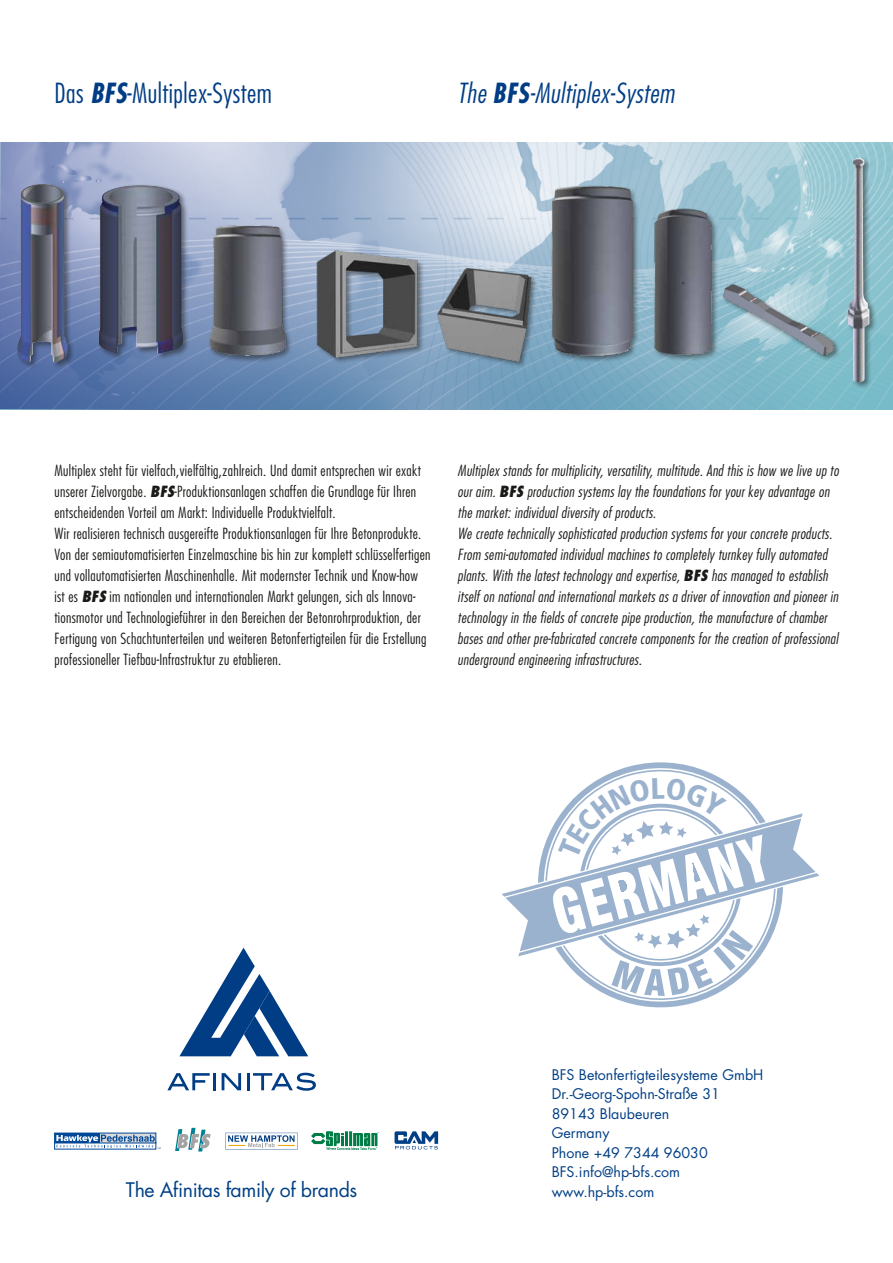
<style>
.page{position:relative;width:893px;height:1263px;background:#fff}
.page>*{position:absolute;margin:0;border:0;box-sizing:border-box;transform-origin:0 0}
.t1{font:300 condensed 27px "Futura";letter-spacing:.02em;color:#003d84}
.t2{font:italic 300 condensed 27px "Futura";letter-spacing:.02em;color:#003d84}
.t3{font:19.5px "Futura";letter-spacing:-.02em;color:#003f85}
.t4{font:300 condensed 15px/21px "Futura";letter-spacing:.02em;color:#1a1a18}
.t5{font:italic 300 condensed 15px/21px "Futura";letter-spacing:.02em;color:#1a1a18}
.t6{font:14.25px/19.5px "Futura";color:#003f85}
.s1{font-weight:700;font-style:italic}
.s2{font-weight:700}
.s3{font-weight:800;font-style:italic}
.s4{font-weight:800}
</style>
<div class="page">
<img style="left:0;top:142px;width:893px;height:267px">
<div style="left:97px;top:184px;width:93px;height:177px;background:#1a1a18;opacity:.5"></div>
<img style="left:99px;top:185px;width:84px;height:168px">
<div style="left:16px;top:182px;width:59px;height:188px;background:#1a1a18;opacity:.5"></div>
<img style="left:18px;top:184px;width:50px;height:178px">
<div style="left:550px;top:185px;width:90px;height:178px;background:#1a1a18;opacity:.5"></div>
<img style="left:547px;top:182px;width:91px;height:181px">
<img style="left:200px;top:212px;width:97px;height:156px">
<div style="left:653px;top:208px;width:65px;height:154px;background:#1a1a18;opacity:.5"></div>
<img style="left:651px;top:205px;width:66px;height:151px">
<div style="left:316px;top:250px;width:109px;height:114px;background:#1a1a18;opacity:.5"></div>
<img style="left:313px;top:250px;width:108px;height:108px">
<div style="left:437px;top:267px;width:101px;height:101px;background:#1a1a18;opacity:.5"></div>
<img style="left:436px;top:266px;width:96px;height:97px">
<div style="left:846px;top:156px;width:31px;height:234px;background:#1a1a18;opacity:.5"></div>
<img style="left:848px;top:158px;width:21px;height:224px">
<img style="left:717px;top:272px;width:122px;height:92px">
<svg style="left:631px;top:762px;width:58px;height:246px"></svg>
<svg style="left:601px;top:766px;width:119px;height:238px"></svg>
<svg style="left:167px;top:1073px;width:43px;height:17px"></svg>
<hr style="left:213px;top:1073px;width:3px;height:17px;background:#003d84">
<svg style="left:222px;top:1073px;width:19px;height:17px"></svg>
<hr style="left:247px;top:1073px;width:3px;height:17px;background:#003d84">
<svg style="left:253px;top:1073px;width:63px;height:18px"></svg>
<svg style="left:179px;top:948px;width:129px;height:108px"></svg>
<div style="left:54px;top:1142px;width:102px;height:7px;border:1px solid #004896"></div>
<div style="left:54px;top:1133px;width:102px;height:10px;border:1px solid #004896"></div>
<div style="left:55px;top:1133px;width:45px;height:10px;background:#004896"></div>
<svg style="left:56px;top:1134px;width:105px;height:15px"></svg>
<svg style="left:225px;top:1133px;width:73px;height:16px"></svg>
<svg style="left:175px;top:1128px;width:36px;height:23px"></svg>
<svg style="left:311px;top:1131px;width:68px;height:19px"></svg>
<svg style="left:395px;top:1131px;width:43px;height:18px"></svg>
<svg style="left:502px;top:778px;width:317px;height:218px"></svg>
<h1 class="t1" style="left:54px;top:76px;width:219px">Das <span class="s1">BFS</span>-Multiplex-System</h1>
<h1 class="t2" style="left:458px;top:76px;width:218px">The <span class="s2">BFS</span>-Multiplex-System</h1>
<p class="t4" style="left:54px;top:459px;width:377px">Multiplex steht für vielfach‚vielfältig‚zahlreich. Und damit entsprechen wir exakt unserer Zielvorgabe. <span class="s3">BFS</span>-Produktionsanlagen schaffen die Grundlage für Ihren entscheidenden Vorteil am Markt: Individuelle Produktvielfalt.<br>Wir realisieren technisch ausgereifte Produktionsanlagen für Ihre Betonprodukte.<br>Von der semiautomatisierten Einzelmaschine bis hin zur komplett schlüsselfertigen und vollautomatisierten Maschinenhalle. Mit modernster Technik und Know-how ist es <span class="s3">BFS</span> im nationalen und internationalen Markt gelungen, sich als Innova&shy;tionsmotor und Technologieführer in den Bereichen der Betonrohrproduktion, der Fertigung von Schachtunterteilen und weiteren Betonfertigteilen für die Erstellung professioneller Tiefbau-Infrastruktur zu etablieren.</p>
<p class="t5" style="left:458px;top:459px;width:383px">Multiplex stands for multiplicity, versatility, multitude. And this is how we live up to our aim. <span class="s4">BFS</span> production systems lay the foundations for your key advantage on the market: individual diversity of products.<br>We create technically sophisticated production systems for your concrete products.<br>From semi-automated individual machines to completely turnkey fully automated plants. With the latest technology and expertise, <span class="s4">BFS</span> has managed to establish itself on national and international markets as a driver of innovation and pioneer in technology in the fields of concrete pipe production, the manufacture of chamber bases and other pre-fabricated concrete components for the creation of professional underground engineering infrastructures.</p>
<p class="t6" style="left:552px;top:1064px;width:213px">BFS Betonfertigteilesysteme GmbH<br>Dr.-Georg-Spohn-Straße 31<br>89143 Blaubeuren<br>Germany<br>Phone +49 7344 96030<br>BFS.info@hp-bfs.com</p>
<h2 class="t3" style="left:126px;top:1176px;width:233px">The Afinitas family of brands</h2>
<p class="t6" style="left:552px;top:1181px;width:104px">www.hp-bfs.com</p>
</div>
